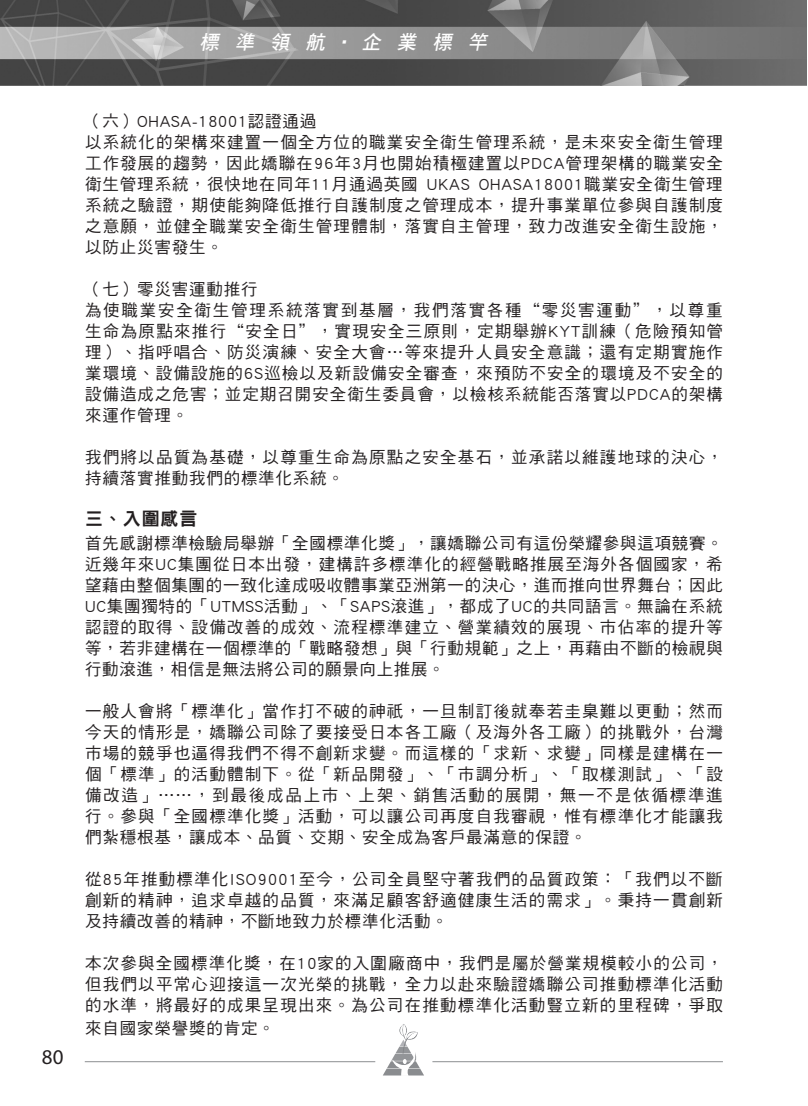
<style>
.page{position:relative;width:808px;height:1106px;background:#fff}
.page>*{position:absolute;margin:0;border:0;box-sizing:border-box;transform-origin:0 0}
.t1{font:21px "Myriad Pro";color:#231f20}
.t2{font:italic 19.5px "DF Hei Std W7";color:#fff}
.t3{font:18px "DF Hei Std W9";color:#231f20}
.t4{font:16.5px/21px "DF Hei Std W5";letter-spacing:.075em;color:#231f20;text-align:justify}
.t5{font:16.5px "DF Hei Std W5";letter-spacing:.05em;color:#231f20}
</style>
<div class="page">
<img style="left:0;top:0;width:807px;height:85px">
<hr style="left:85px;top:1061px;width:290px;height:1px;background:#939598">
<hr style="left:432px;top:1061px;width:291px;height:1px;background:#939598">
<svg style="left:383px;top:1024px;width:41px;height:51px"></svg>
<p class="t2" style="left:199px;top:31px;width:293px">標 準 領 航 ‧ 企 業 標 竿</p>
<p class="t1" style="left:42px;top:1044px;width:23px">80</p>
<p class="t4" style="left:85px;top:110px;width:639px;text-align:left">（六）OHASA-18001認證通過<br>以系統化的架構來建置一個全方位的職業安全衛生管理系統，是未來安全衛生管理工作發展的趨勢，因此嬌聯在96年3月也開始積極建置以PDCA管理架構的職業安全衛生管理系統，很快地在同年11月通過英國 UKAS OHASA18001職業安全衛生管理系統之驗證，期使能夠降低推行自護制度之管理成本，提升事業單位參與自護制度之意願，並健全職業安全衛生管理體制，落實自主管理，致力改進安全衛生設施，以防止災害發生。</p>
<p class="t4" style="left:85px;top:278px;width:639px;text-align:left">（七）零災害運動推行<br>為使職業安全衛生管理系統落實到基層，我們落實各種“零災害運動”，以尊重生命為原點來推行“安全日”，實現安全三原則，定期舉辦KYT訓練（危險預知管理）、指呼唱合、防災演練、安全大會…等來提升人員安全意識；還有定期實施作業環境、設備設施的6S巡檢以及新設備安全審查，來預防不安全的環境及不安全的設備造成之危害；並定期召開安全衛生委員會，以檢核系統能否落實以PDCA的架構來運作管理。</p>
<p class="t4" style="left:85px;top:446px;width:639px">我們將以品質為基礎，以尊重生命為原點之安全基石，並承諾以維護地球的決心，持續落實推動我們的標準化系統。</p>
<p class="t3" style="left:85px;top:508px;width:114px">三、入圍感言</p>
<p class="t4" style="left:85px;top:532px;width:639px">首先感謝標準檢驗局舉辦「全國標準化獎」，讓嬌聯公司有這份榮耀參與這項競賽。近幾年來UC集團從日本出發，建構許多標準化的經營戰略推展至海外各個國家，希望藉由整個集團的一致化達成吸收體事業亞洲第一的決心，進而推向世界舞台；因此UC集團獨特的「UTMSS活動」、「SAPS滾進」，都成了UC的共同語言。無論在系統認證的取得、設備改善的成效、流程標準建立、營業績效的展現、市佔率的提升等等，若非建構在一個標準的「戰略發想」與「行動規範」之上，再藉由不斷的檢視與行動滾進，相信是無法將公司的願景向上推展。</p>
<p class="t4" style="left:85px;top:700px;width:639px">一般人會將「標準化」當作打不破的神祇，一旦制訂後就奉若圭臬難以更動；然而今天的情形是，嬌聯公司除了要接受日本各工廠（及海外各工廠）的挑戰外，台灣市場的競爭也逼得我們不得不創新求變。而這樣的「求新、求變」同樣是建構在一個「標準」的活動體制下。從「新品開發」、「市調分析」、「取樣測試」、「設備改造」……，到最後成品上市、上架、銷售活動的展開，無一不是依循標準進行。參與「全國標準化獎」活動，可以讓公司再度自我審視，惟有標準化才能讓我們紮穩根基，讓成本、品質、交期、安全成為客戶最滿意的保證。</p>
<p class="t4" style="left:85px;top:868px;width:639px">從85年推動標準化ISO9001至今，公司全員堅守著我們的品質政策：「我們以不斷創新的精神，追求卓越的品質，來滿足顧客舒適健康生活的需求」。秉持一貫創新及持續改善的精神，不斷地致力於標準化活動。</p>
<p class="t4" style="left:85px;top:952px;width:639px">本次參與全國標準化獎，在10家的入圍廠商中，我們是屬於營業規模較小的公司，但我們以平常心迎接這一次光榮的挑戰，全力以赴來驗證嬌聯公司推動標準化活動的水準，將最好的成果呈現出來。為公司在推動標準化活動豎立新的里程碑，爭取</p>
<p class="t5" style="left:85px;top:1019px;width:191px">來自國家榮譽獎的肯定。</p>
</div>
